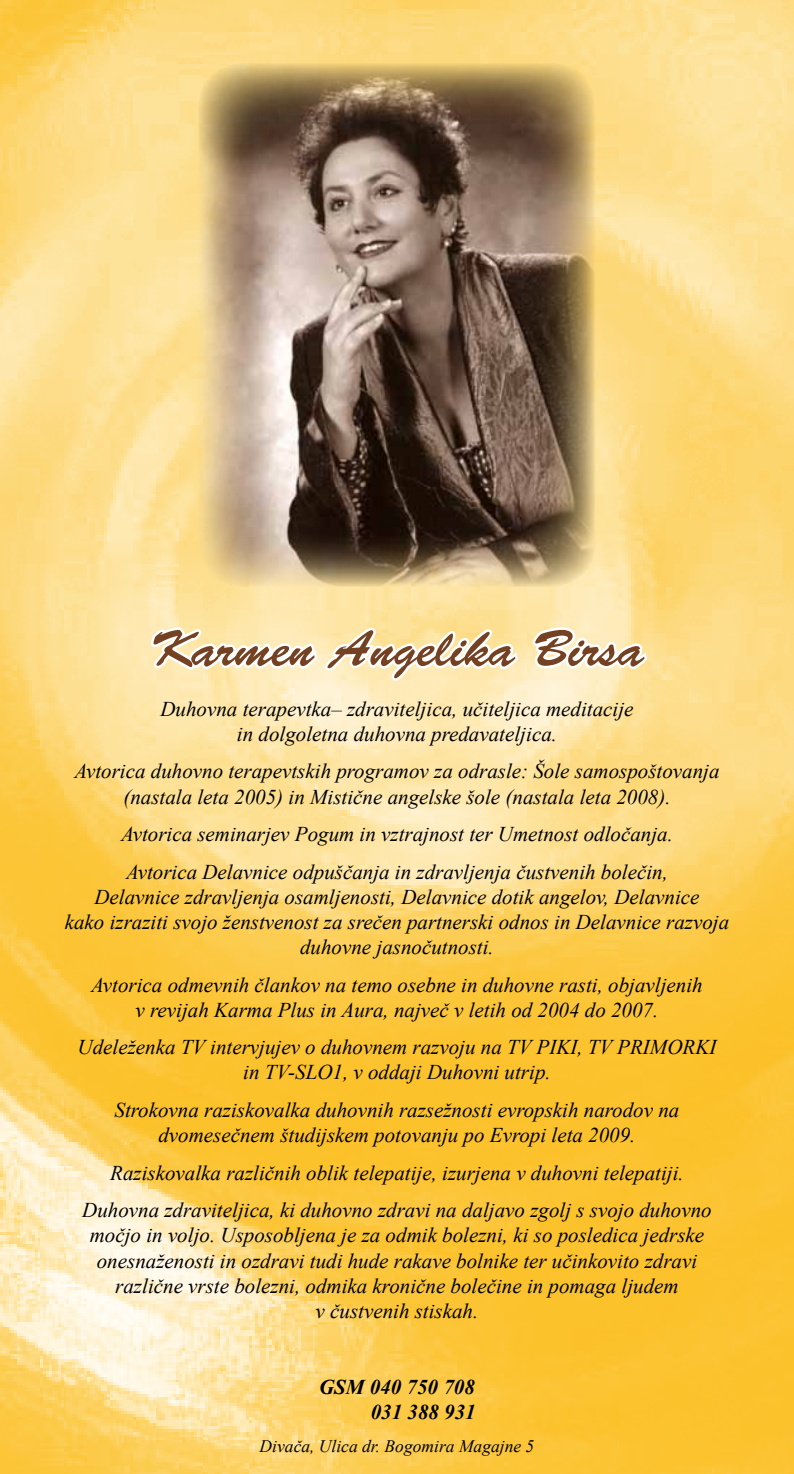
<style>
.page{position:relative;width:794px;height:1474px;background:#fff}
.page>*{position:absolute;margin:0;border:0;box-sizing:border-box;transform-origin:0 0}
.t1{font:51.27px "Brush Script Std";color:#744122}
.t2{font:italic 21px/25.2px "Times New Roman";color:#000;text-align:center}
.t3{font:italic 700 21px/25.2px "Times New Roman";color:#000;text-align:right}
.t4{font:italic 17.5px "Times New Roman";color:#000}
</style>
<div class="page">
<img style="left:0;top:0;width:794px;height:1473px">
<svg style="left:148px;top:499px;width:373px;height:242px"></svg>
<svg style="left:529px;top:625px;width:121px;height:46px"></svg>
<img style="left:198px;top:63px;width:397px;height:524px">
<h1 class="t1" style="left:150px;top:620px;width:496px">Karmen Angelika Birsa</h1>
<p class="t2" style="left:160px;top:695px;width:475px">Duhovna terapevtka– zdraviteljica, učiteljica meditacije in dolgoletna duhovna predavateljica.</p>
<p class="t2" style="left:74px;top:758px;width:646px">Avtorica duhovno terapevtskih programov za odrasle: Šole samospoštovanja (nastala leta 2005) in Mistične angelske šole (nastala leta 2008).</p>
<p class="t2" style="left:121px;top:814px;width:553px;line-height:37.4px;text-align:left">Avtorica seminarjev Pogum in vztrajnost ter Umetnost odločanja.<br>Avtorica Delavnice odpuščanja in zdravljenja čustvenih bolečin,</p>
<p class="t2" style="left:65px;top:883px;width:666px">Delavnice zdravljenja osamljenosti, Delavnice dotik angelov, Delavnice<br>kako izraziti svojo ženstvenost za srečen partnerski odnos in Delavnice razvoja duhovne jasnočutnosti.</p>
<p class="t2" style="left:91px;top:971px;width:613px">Avtorica odmevnih člankov na temo osebne in duhovne rasti, objavljenih v revijah Karma Plus in Aura, največ v letih od 2004 do 2007.</p>
<p class="t2" style="left:78px;top:1034px;width:640px">Udeleženka TV intervjujev o duhovnem razvoju na TV PIKI, TV PRIMORKI in TV-SLO1, v oddaji Duhovni utrip.</p>
<p class="t2" style="left:115px;top:1096px;width:566px">Strokovna raziskovalka duhovnih razsežnosti evropskih narodov na dvomesečnem študijskem potovanju po Evropi leta 2009.</p>
<p class="t2" style="left:82px;top:1153px;width:631px;line-height:37.4px">Raziskovalka različnih oblik telepatije, izurjena v duhovni telepatiji.<br>Duhovna zdraviteljica, ki duhovno zdravi na daljavo zgolj s svojo duhovno</p>
<p class="t2" style="left:90px;top:1222px;width:616px">močjo in voljo. Usposobljena je za odmik bolezni, ki so posledica jedrske onesnaženosti in ozdravi tudi hude rakave bolnike ter učinkovito zdravi različne vrste bolezni, odmika kronične bolečine in pomaga ljudem<br>v čustvenih stiskah.</p>
<p class="t3" style="left:319px;top:1373px;width:158px">GSM 040 750 708<br>031 388 931</p>
<p class="t4" style="left:260px;top:1434px;width:276px">Divača, Ulica dr. Bogomira Magajne 5</p>
</div>
